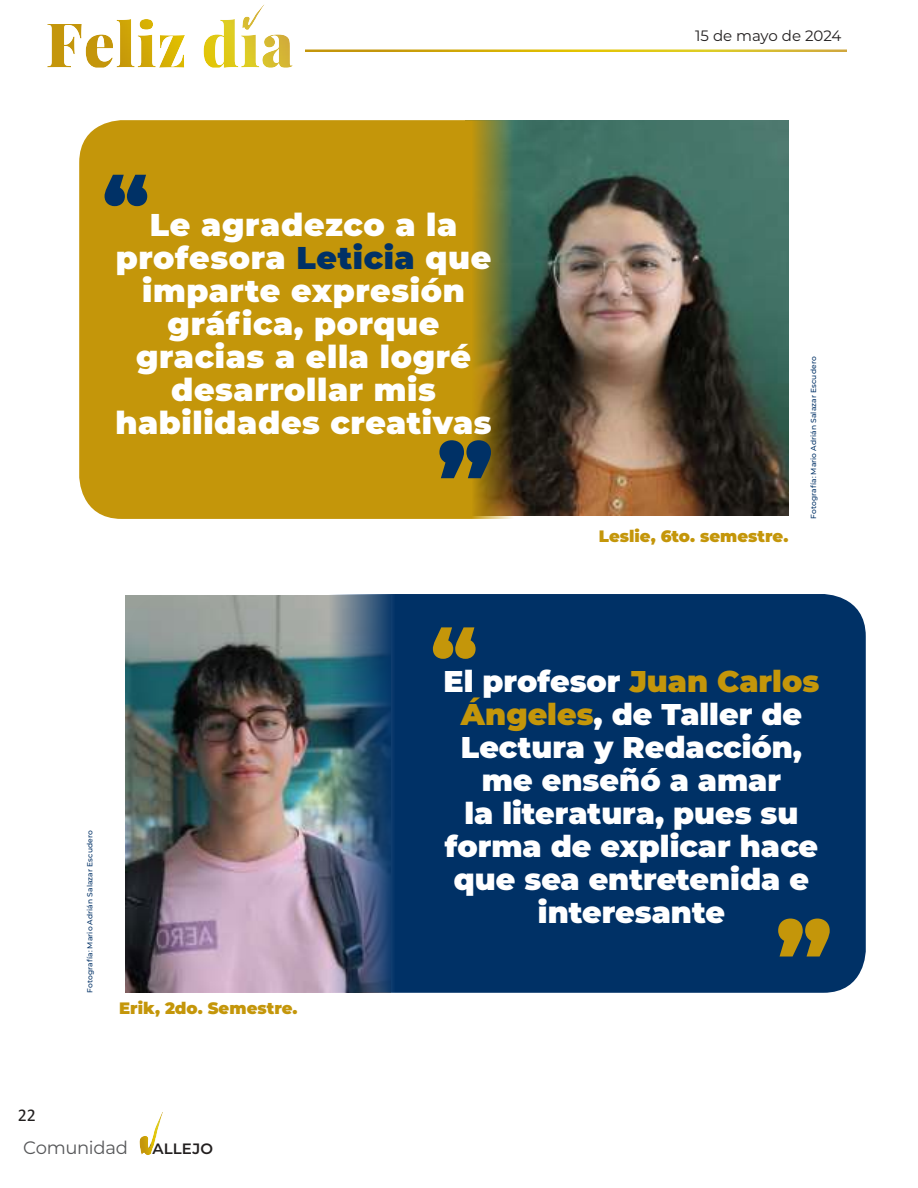
<style>
.page{position:relative;width:918px;height:1188px;background:#fff}
.page>*{position:absolute;margin:0;border:0;box-sizing:border-box;transform-origin:0 0}
.t1{font:900 93px "Montserrat";color:#003166}
.t2{font:900 93px "Montserrat";color:#c4960a}
.t3{font:900 77.1px "Montserrat";color:#003166}
.t4{font:900 77.1px "Montserrat";color:#c4960a}
.t5{font:900 31.5px/33px "Montserrat";letter-spacing:.02em;color:#fff;text-align:center}
.t6{font:900 30px/33px "Montserrat";color:#fff;text-align:center}
.t7{font:18px "Montserrat";letter-spacing:-.015em;color:#57585a}
.t8{font:18px "Calibri";color:#221f1f}
.t9{font:900 16.5px "Montserrat";color:#c4960a}
.t10{font:15px "Montserrat";letter-spacing:-.005em;color:#221f1f}
.t11{font:500 7.35px "Montserrat";letter-spacing:.015em;color:#003166}
.s1{color:#003166}
.s2{color:#c4960a}
.s3{font-weight:600;font-size:15px;color:#221f1f}
</style>
<div class="page">
<img style="left:643px;top:120px;width:146px;height:395px">
<svg style="left:79px;top:120px;width:600px;height:399px;background:#a68520"></svg>
<img style="left:126px;top:594px;width:740px;height:399px;border-radius:43px">
<img style="left:140px;top:1112px;width:23px;height:43px">
<img style="left:47px;top:24px;width:35px;height:43px">
<img style="left:86px;top:34px;width:26px;height:34px">
<img style="left:117px;top:20px;width:18px;height:47px">
<img style="left:138px;top:20px;width:18px;height:47px">
<img style="left:159px;top:35px;width:25px;height:33px">
<img style="left:204px;top:20px;width:34px;height:48px">
<img style="left:241px;top:35px;width:18px;height:32px">
<img style="left:262px;top:34px;width:30px;height:34px">
<img style="left:242px;top:5px;width:22px;height:25px">
<img style="left:305px;top:50px;width:542px;height:2px">
<p class="t10" style="left:695px;top:30px;width:148px">15 de mayo de 2024</p>
<h2 class="t3" style="left:103px;top:161px;width:47px">“</h2>
<p class="t5" style="left:115px;top:208px;width:378px">Le agradezco a la profesora <span class="s1">Leticia</span> que imparte expresión gráfica, porque gracias a ella logré desarrollar mis habilidades creativas</p>
<h1 class="t1" style="left:438px;top:425px;width:57px">”</h1>
<p class="t9" style="left:599px;top:527px;width:191px">Leslie, 6to. semestre.</p>
<p class="t11" style="left:811px;top:519px;width:164px;rotate:-90deg">Fotografía: Mario Adrián Salazar Escudero</p>
<p class="t11" style="left:87px;top:993px;width:164px;rotate:-90deg">Fotografía: Mario Adrián Salazar Escudero</p>
<p class="t9" style="left:119px;top:998px;width:180px">Erik, 2do. Semestre.</p>
<h2 class="t4" style="left:431px;top:614px;width:47px">“</h2>
<p class="t6" style="left:444px;top:665px;width:377px">El profesor <span class="s2">Juan Carlos<br>Ángeles</span>, de Taller de<br>Lectura y Redacción, me enseñó a amar<br>la literatura, pues su forma de explicar hace que sea entretenida e interesante</p>
<h1 class="t2" style="left:776px;top:903px;width:57px">”</h1>
<p class="t8" style="left:18px;top:1104px;width:20px">22</p>
<p class="t7" style="left:23px;top:1138px;width:191px">Comunidad <span class="s3">VALLEJO</span></p>
</div>
